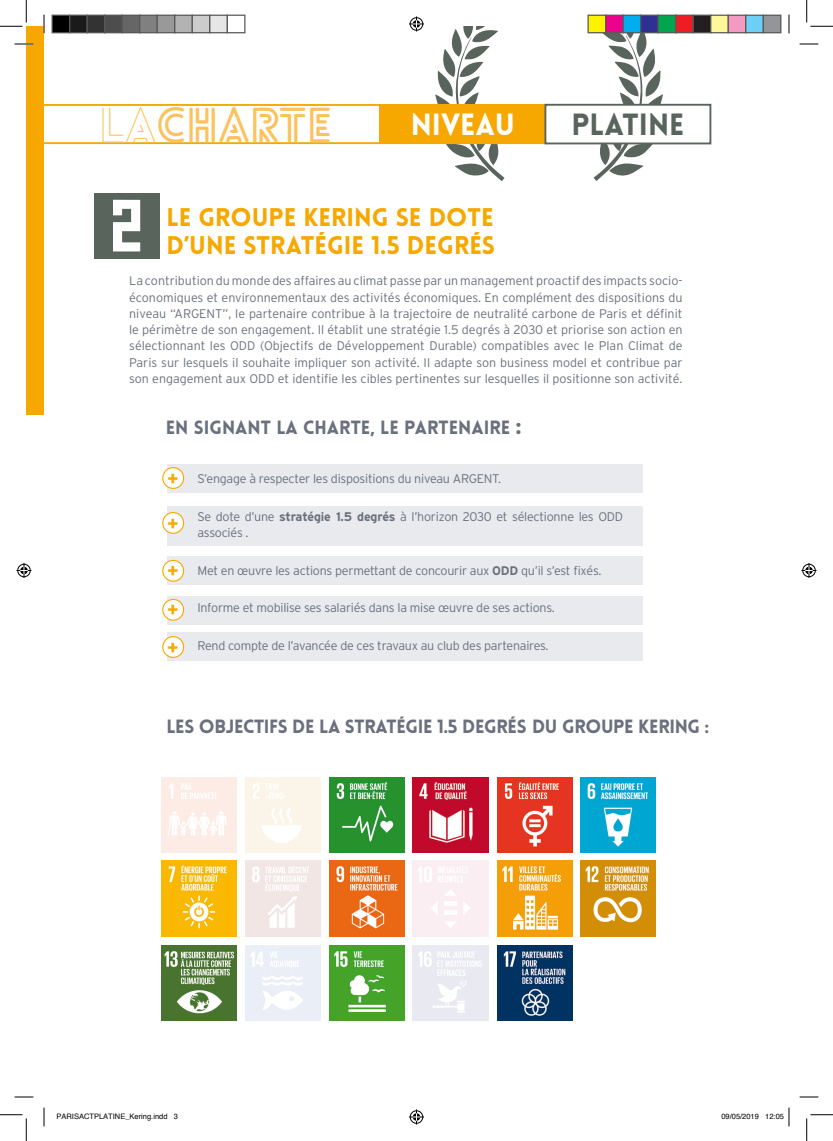
<style>
.page{position:relative;width:833px;height:1141px;background:#fff}
.page>*{position:absolute;margin:0;border:0;box-sizing:border-box;transform-origin:0 0}
.t1{font:700 47.25px "Lovelo Line";color:#fbc25e}
.t2{font:900 30px "Lovelo";color:#59645d}
.t3{font:900 30px "Lovelo";color:#fff}
.t4{font:900 25px/27.5px "Lovelo";color:#f6a800}
.t5{font:900 18.75px "Lovelo";letter-spacing:-.02em;color:#6a707d}
.t6{font:900 18.75px "Lovelo";color:#6a707d}
.t7{font:700 18.75px/39px "Interstate";color:#f6a800}
.t8{font:300 12.5px/16.2px "Interstate";letter-spacing:-.02em;color:#6a707d;text-align:justify}
.t9{font:7.5px "Helvetica";color:#000}
.s1{font-weight:300}
.s2{font-size:25px}
.s3{font-weight:700}
</style>
<div class="page">
<div style="left:167px;top:464px;width:474px;height:28px;background:#e8eaed"></div>
<div style="left:167px;top:556px;width:474px;height:28px;background:#e8eaed"></div>
<div style="left:167px;top:596px;width:474px;height:28px;background:#e8eaed"></div>
<div style="left:167px;top:632px;width:474px;height:29px;background:#e8eaed"></div>
<div style="left:167px;top:506px;width:474px;height:39px;background:#e8eaed"></div>
<svg style="left:593px;top:33px;width:69px;height:148px"></svg>
<svg style="left:435px;top:26px;width:69px;height:155px"></svg>
<hr style="left:44px;top:104px;width:501px;height:2px;background:#f6a800">
<hr style="left:44px;top:142px;width:500px;height:2px;background:#f6a800">
<div style="left:380px;top:104px;width:165px;height:40px;background:#f6a800"></div>
<div style="left:545px;top:105px;width:165px;height:38px;background:#fff"></div>
<div style="left:544px;top:104px;width:167px;height:40px;border:2px solid #59645d"></div>
<img style="left:161px;top:860px;width:75px;height:76px">
<img style="left:161px;top:945px;width:75px;height:75px">
<img style="left:329px;top:777px;width:75px;height:75px">
<img style="left:329px;top:860px;width:75px;height:76px">
<img style="left:329px;top:945px;width:75px;height:75px">
<img style="left:412px;top:777px;width:76px;height:75px">
<img style="left:497px;top:777px;width:75px;height:75px">
<img style="left:497px;top:860px;width:75px;height:76px">
<img style="left:497px;top:945px;width:75px;height:75px">
<img style="left:580px;top:777px;width:75px;height:75px">
<img style="left:580px;top:860px;width:75px;height:76px">
<div style="left:26px;top:26px;width:18px;height:388px;background:#f6a800"></div>
<div style="left:94px;top:193px;width:65px;height:66px;background:#59645d"></div>
<svg style="left:113px;top:200px;width:27px;height:51px"></svg>
<div style="left:163px;top:467px;width:20px;height:21px;background:#fff;border-radius:50%"></div>
<div style="left:162px;top:467px;width:22px;height:22px;border:1px solid #f6a800;border-radius:50%"></div>
<div style="left:163px;top:560px;width:20px;height:21px;background:#fff;border-radius:50%"></div>
<div style="left:162px;top:560px;width:22px;height:21px;border:1px solid #f6a800;border-radius:50%"></div>
<div style="left:163px;top:599px;width:20px;height:21px;background:#fff;border-radius:50%"></div>
<div style="left:162px;top:598px;width:22px;height:22px;border:1px solid #f6a800;border-radius:50%"></div>
<div style="left:163px;top:636px;width:20px;height:21px;background:#fff;border-radius:50%"></div>
<div style="left:162px;top:636px;width:22px;height:22px;border:1px solid #f6a800;border-radius:50%"></div>
<div style="left:163px;top:512px;width:20px;height:21px;background:#fff;border-radius:50%"></div>
<div style="left:162px;top:512px;width:22px;height:22px;border:1px solid #f6a800;border-radius:50%"></div>
<svg style="left:161px;top:777px;width:76px;height:76px"></svg>
<img style="left:161px;top:777px;width:75px;height:75px">
<svg style="left:245px;top:777px;width:76px;height:244px"></svg>
<img style="left:245px;top:945px;width:75px;height:75px">
<svg style="left:412px;top:860px;width:77px;height:161px"></svg>
<img style="left:412px;top:945px;width:76px;height:75px">
<svg style="left:15px;top:43px;width:18px;height:2px"></svg>
<svg style="left:799px;top:43px;width:18px;height:2px"></svg>
<svg style="left:15px;top:1096px;width:18px;height:1px"></svg>
<svg style="left:799px;top:1096px;width:18px;height:1px"></svg>
<svg style="left:43px;top:15px;width:2px;height:18px"></svg>
<svg style="left:43px;top:1107px;width:2px;height:19px"></svg>
<svg style="left:788px;top:15px;width:1px;height:18px"></svg>
<svg style="left:0;top:0;width:27px;height:27px"></svg>
<svg style="left:0;top:1114px;width:27px;height:26px"></svg>
<svg style="left:806px;top:0;width:26px;height:27px"></svg>
<svg style="left:806px;top:1114px;width:26px;height:26px"></svg>
<svg style="left:409px;top:16px;width:15px;height:15px"></svg>
<svg style="left:409px;top:1109px;width:15px;height:15px"></svg>
<svg style="left:16px;top:563px;width:15px;height:15px"></svg>
<svg style="left:801px;top:563px;width:15px;height:15px"></svg>
<div style="left:52px;top:15px;width:18px;height:18px;background:#000"></div>
<div style="left:51px;top:15px;width:19px;height:18px;border:1px solid #595959"></div>
<div style="left:70px;top:15px;width:17px;height:18px;background:#1a1a1a"></div>
<div style="left:69px;top:15px;width:19px;height:18px;border:1px solid #595959"></div>
<div style="left:87px;top:15px;width:18px;height:18px;background:#333"></div>
<div style="left:86px;top:15px;width:19px;height:18px;border:1px solid #595959"></div>
<div style="left:105px;top:15px;width:17px;height:18px;background:#4d4d4d"></div>
<div style="left:104px;top:15px;width:19px;height:18px;border:1px solid #595959"></div>
<div style="left:122px;top:15px;width:18px;height:18px;background:#666"></div>
<div style="left:121px;top:15px;width:19px;height:18px;border:1px solid #595959"></div>
<div style="left:140px;top:15px;width:17px;height:18px;background:#808080"></div>
<div style="left:139px;top:15px;width:19px;height:18px;border:1px solid #595959"></div>
<div style="left:157px;top:15px;width:18px;height:18px;background:#999"></div>
<div style="left:156px;top:15px;width:19px;height:18px;border:1px solid #595959"></div>
<div style="left:175px;top:15px;width:17px;height:18px;background:#b3b3b3"></div>
<div style="left:174px;top:15px;width:19px;height:18px;border:1px solid #595959"></div>
<div style="left:192px;top:15px;width:18px;height:18px;background:#ccc"></div>
<div style="left:191px;top:15px;width:19px;height:18px;border:1px solid #595959"></div>
<div style="left:210px;top:15px;width:17px;height:18px;background:#e6e6e6"></div>
<div style="left:209px;top:15px;width:19px;height:18px;border:1px solid #595959"></div>
<div style="left:226px;top:15px;width:19px;height:18px;border:1px solid #595959"></div>
<div style="left:587px;top:15px;width:18px;height:18px;background:#fff101"></div>
<div style="left:587px;top:15px;width:19px;height:18px;border:1px solid #595959"></div>
<div style="left:605px;top:15px;width:17px;height:18px;background:#ed028c"></div>
<div style="left:604px;top:15px;width:19px;height:18px;border:1px solid #595959"></div>
<div style="left:622px;top:15px;width:18px;height:18px;background:#00aeef"></div>
<div style="left:622px;top:15px;width:19px;height:18px;border:1px solid #595959"></div>
<div style="left:640px;top:15px;width:17px;height:18px;background:#2e3092"></div>
<div style="left:639px;top:15px;width:19px;height:18px;border:1px solid #595959"></div>
<div style="left:657px;top:15px;width:18px;height:18px;background:#00a54f"></div>
<div style="left:657px;top:15px;width:19px;height:18px;border:1px solid #595959"></div>
<div style="left:675px;top:15px;width:17px;height:18px;background:#ee1d23"></div>
<div style="left:674px;top:15px;width:19px;height:18px;border:1px solid #595959"></div>
<div style="left:692px;top:15px;width:18px;height:18px;background:#231f20"></div>
<div style="left:692px;top:15px;width:19px;height:18px;border:1px solid #595959"></div>
<div style="left:710px;top:15px;width:17px;height:18px;background:#fff79a"></div>
<div style="left:709px;top:15px;width:19px;height:18px;border:1px solid #595959"></div>
<div style="left:727px;top:15px;width:18px;height:18px;background:#f499c2"></div>
<div style="left:727px;top:15px;width:19px;height:18px;border:1px solid #595959"></div>
<div style="left:745px;top:15px;width:17px;height:18px;background:#6bcff6"></div>
<div style="left:744px;top:15px;width:19px;height:18px;border:1px solid #595959"></div>
<div style="left:762px;top:15px;width:18px;height:18px;background:#939598"></div>
<div style="left:762px;top:15px;width:19px;height:18px;border:1px solid #595959"></div>
<svg style="left:788px;top:1107px;width:1px;height:19px"></svg>
<h1 class="t1" style="left:99px;top:96px;width:235px"><span class="s1">LA</span>CHARTE</h1>
<h2 class="t3" style="left:410px;top:106px;width:106px">NIVEAU</h2>
<h2 class="t2" style="left:571px;top:106px;width:114px">PLATINE</h2>
<h3 class="t4" style="left:166px;top:204px;width:330px">LE GROUPE KERING SE DOTE<br>D’UNE STRATÉGIE 1.5 DEGRÉS</h3>
<p class="t8" style="left:129px;top:273px;width:554px">La contribution du monde des affaires au climat passe par un management proactif des impacts socio&shy;économiques et environnementaux des activités économiques. En complément des dispositions du niveau “ARGENT”, le partenaire contribue à la trajectoire de neutralité carbone de Paris et définit le périmètre de son engagement. Il établit une stratégie 1.5 degrés à 2030 et priorise son action en sélectionnant les ODD (Objectifs de Développement Durable) compatibles avec le Plan Climat de Paris sur lesquels il souhaite impliquer son activité. Il adapte son business model et contribue par son engagement aux ODD et identifie les cibles pertinentes sur lesquelles il positionne son activité.</p>
<h3 class="t6" style="left:166px;top:416px;width:357px">EN SIGNANT LA CHARTE, LE PARTENAIRE <span class="s2">:</span></h3>
<h3 class="t7" style="left:167px;top:458px;width:13px">+</h3>
<p class="t8" style="left:197px;top:470px;width:305px">S’engage à respecter les dispositions du niveau ARGENT.</p>
<p class="t8" style="left:197px;top:508px;width:427px">Se dote d’une <span class="s3">stratégie 1.5 degrés</span> à l’horizon 2030 et sélectionne les ODD associés .</p>
<p class="t8" style="left:197px;top:562px;width:405px">Met en œuvre les actions permettant de concourir aux <span class="s3">oDD</span> qu’il s’est fixés.</p>
<p class="t8" style="left:197px;top:599px;width:358px">Informe et mobilise ses salariés dans la mise œuvre de ses actions.</p>
<p class="t8" style="left:197px;top:637px;width:352px">Rend compte de l’avancée de ces travaux au club des partenaires.</p>
<h3 class="t7" style="left:167px;top:503px;width:13px">+</h3>
<h3 class="t7" style="left:167px;top:551px;width:13px">+ +</h3>
<h3 class="t7" style="left:167px;top:627px;width:13px">+</h3>
<h3 class="t5" style="left:166px;top:715px;width:544px">LES OBJECTIFS DE LA STRATÉGIE 1.5 DEGRÉS DU GROUPE KERING :</h3>
<p class="t9" style="left:56px;top:1110px;width:123px">PARISACTPLATINE_Kering.indd 3</p>
<p class="t9" style="left:721px;top:1110px;width:64px">09/05/2019 12:05</p>
</div>
